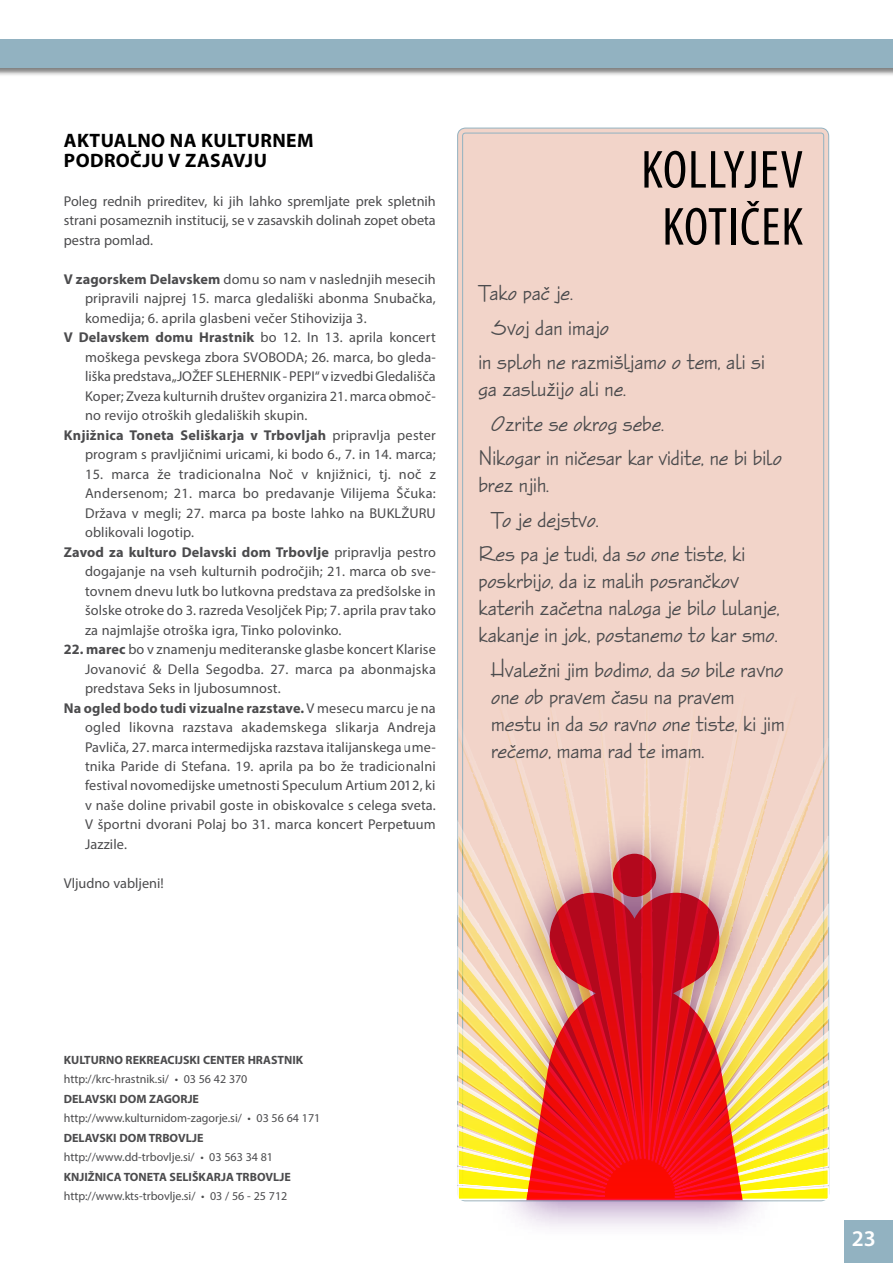
<style>
.page{position:relative;width:893px;height:1263px;background:#fff}
.page>*{position:absolute;margin:0;border:0;box-sizing:border-box;transform-origin:0 0}
.t1{font:condensed 54px/57px "Myriad Pro";letter-spacing:.02em;color:#000;text-align:center}
.t2{font:22.5px/27px "Enviro DCE";color:#4b4b4d}
.t3{font:600 22.5px "Myriad Pro";color:#fff}
.t4{font:700 19.5px/19.5px "Myriad Pro";letter-spacing:.02em;color:#000}
.t5{font:14.25px/19.5px "Myriad Pro";letter-spacing:.01em;color:#4b4b4d;text-align:justify}
.t6{font:700 14.25px "Myriad Pro";letter-spacing:.01em;color:#4b4b4d}
.t7{font:12px "Myriad Pro";color:#4b4b4d}
.t8{font:700 12px "Myriad Pro";color:#4b4b4d}
.s1{font-weight:700}
.s2{font-weight:400}
</style>
<div class="page">
<div style="left:844px;top:1220px;width:49px;height:43px;background:#92b2c1"></div>
<div style="left:0;top:39px;width:893px;height:38px;background:#000;opacity:.5"></div>
<div style="left:0;top:39px;width:893px;height:29px;background:#92b2c1"></div>
<div style="left:458px;top:128px;width:371px;height:1073px;background:#f2d4c9;border-radius:8px"></div>
<div style="left:489px;top:816px;width:290px;height:423px;background:#622181;opacity:.75"></div>
<svg style="left:457px;top:680px;width:373px;height:522px"></svg>
<h3 class="t4" style="left:64px;top:130px;width:251px">AKTUALNO NA KULTURNEM<br>PODROČJ U V ZASAVJU</h3>
<p class="t5" style="left:64px;top:191px;width:374px">Poleg rednih prireditev, ki jih lahko spremljate prek spletnih strani posameznih institucij, se v zasavskih dolinah zopet obeta pestra pomlad.</p>
<p class="t5" style="left:64px;top:269px;width:374px"><span class="s1">V zagorskem Delavskem</span> domu so nam v naslednjih mesecih</p>
<p class="t5" style="left:85px;top:288px;width:352px">pripravili najprej 15. marca gledališki abonma Snubačka,</p>
<p class="t5" style="left:85px;top:308px;width:283px">komedija; 6. aprila glasbeni večer Stihovizija 3.</p>
<p class="t5" style="left:64px;top:327px;width:373px"><span class="s1">V Delavskem domu Hrastnik</span> bo 12. In 13. aprila koncert</p>
<p class="t5" style="left:85px;top:347px;width:352px">moškega pevskega zbora SVOBODA; 26. marca, bo gleda-</p>
<p class="t5" style="left:85px;top:366px;width:352px">liška predstava „JOŽEF SLEHERNIK - PEPI“ v izvedbi Gledališča</p>
<p class="t5" style="left:85px;top:386px;width:352px">Koper; Zveza kulturnih društev organizira 21. marca območ-</p>
<p class="t5" style="left:85px;top:405px;width:224px">no revijo otroških gledaliških skupin.</p>
<p class="t6" style="left:64px;top:425px;width:374px">Knjižnica Toneta Seliškarja v Trbovljah <span class="s2">pripravlja pester</span></p>
<p class="t5" style="left:85px;top:444px;width:352px">program s pravljičnimi uricami, ki bodo 6., 7. in 14. marca;</p>
<p class="t5" style="left:85px;top:464px;width:352px">15. marca že tradicionalna Noč v knjižnici, tj. noč z</p>
<p class="t5" style="left:85px;top:483px;width:352px">Andersenom; 21. marca bo predavanje Vilijema Ščuka:</p>
<p class="t5" style="left:85px;top:503px;width:352px">Država v megli; 27. marca pa boste lahko na BUKLŽURU</p>
<p class="t5" style="left:85px;top:522px;width:111px">oblikovali logotip.</p>
<p class="t6" style="left:64px;top:542px;width:374px">Zavod za kulturo Delavski dom Trbovlje <span class="s2">pripravlja pestro</span></p>
<p class="t5" style="left:85px;top:561px;width:352px">dogajanje na vseh kulturnih področjih; 21. marca ob sve-</p>
<p class="t5" style="left:85px;top:581px;width:352px">tovnem dnevu lutk bo lutkovna predstava za predšolske in</p>
<p class="t5" style="left:85px;top:600px;width:352px">šolske otroke do 3. razreda Vesoljček Pip; 7. aprila prav tako</p>
<p class="t5" style="left:85px;top:620px;width:258px">za najmlajše otroška igra, Tinko polovinko.</p>
<p class="t5" style="left:64px;top:639px;width:374px"><span class="s1">22. marec</span> bo v znamenju mediteranske glasbe koncert Klarise</p>
<p class="t5" style="left:85px;top:659px;width:352px">Jovanović &amp; Della Segodba. 27. marca pa abonmajska</p>
<p class="t5" style="left:85px;top:678px;width:197px">predstava Seks in ljubosumnost.</p>
<p class="t6" style="left:64px;top:698px;width:373px">Na ogled bodo tudi vizualne razstave. <span class="s2">V mesecu marcu je na</span></p>
<p class="t5" style="left:85px;top:717px;width:352px">ogled likovna razstava akademskega slikarja Andreja</p>
<p class="t5" style="left:85px;top:737px;width:352px">Pavliča, 27. marca intermedijska razstava italijanskega ume-</p>
<p class="t5" style="left:85px;top:756px;width:352px">tnika Paride di Stefana. 19. aprila pa bo že tradicionalni</p>
<p class="t5" style="left:85px;top:776px;width:352px">festival novomedijske umetnosti Speculum Artium 2012, ki</p>
<p class="t5" style="left:85px;top:795px;width:352px">v naše doline privabil goste in obiskovalce s celega sveta.</p>
<p class="t5" style="left:85px;top:815px;width:352px">V športni dvorani Polaj bo 31. marca koncert Perpetuum</p>
<p class="t5" style="left:85px;top:834px;width:43px">Jazzile.</p>
<p class="t5" style="left:64px;top:873px;width:101px">Vljudno vabljeni!</p>
<h1 class="t1" style="left:641px;top:141px;width:163px">KOLLYJEV<br>KOTIČEK</h1>
<h2 class="t2" style="left:478px;top:280px;width:96px">Tako pač je.</h2>
<h2 class="t2" style="left:491px;top:314px;width:120px">Svoj dan imajo</h2>
<h2 class="t2" style="left:478px;top:349px;width:288px">in sploh ne razmišljamo o tem, ali si</h2>
<h2 class="t2" style="left:478px;top:376px;width:149px">ga zaslužijo ali ne.</h2>
<h2 class="t2" style="left:491px;top:410px;width:174px">Ozrite se okrog sebe.</h2>
<h2 class="t2" style="left:478px;top:445px;width:305px">Nikogar in ničesar kar vidite, ne bi bilo</h2>
<h2 class="t2" style="left:478px;top:472px;width:72px">brez njih.</h2>
<h2 class="t2" style="left:491px;top:506px;width:109px">To je dejstvo.</h2>
<h2 class="t2" style="left:478px;top:541px;width:268px">Res pa je tudi, da so one tiste, ki</h2>
<h2 class="t2" style="left:478px;top:568px;width:303px">poskrbijo, da iz malih posrančkov katerih začetna naloga je bilo lulanje, kakanje in jok, postanemo to kar smo.</h2>
<h2 class="t2" style="left:491px;top:656px;width:295px">Hvaležni jim bodimo, da so bile ravno one ob pravem času na pravem mestu in da so ravno one tiste, ki jim rečemo, mama rad te imam.</h2>
<p class="t8" style="left:64px;top:1052px;width:241px">KULTURNO REKREACIJSKI CENTER HRASTNIK</p>
<p class="t7" style="left:64px;top:1072px;width:185px">http://krc-hrastnik.si/ • 03 56 42 370</p>
<p class="t8" style="left:64px;top:1091px;width:137px">DELAVSKI DOM ZAGORJE</p>
<p class="t7" style="left:64px;top:1111px;width:258px">http://www.kulturnidom-zagorje.si/ • 03 56 64 171</p>
<p class="t8" style="left:64px;top:1130px;width:141px">DELAVSKI DOM TRBOVLJ E</p>
<p class="t7" style="left:64px;top:1150px;width:211px">http://www.dd-trbovlje.si/ • 03 563 34 81</p>
<p class="t8" style="left:64px;top:1169px;width:229px">KNJIŽNICA TONETA SELIŠKARJA TRBOVLJ E</p>
<p class="t7" style="left:64px;top:1189px;width:225px">http://www.kts-trbovlje.si/ • 03 / 56 - 25 712</p>
<h2 class="t3" style="left:852px;top:1224px;width:26px">23</h2>
</div>
